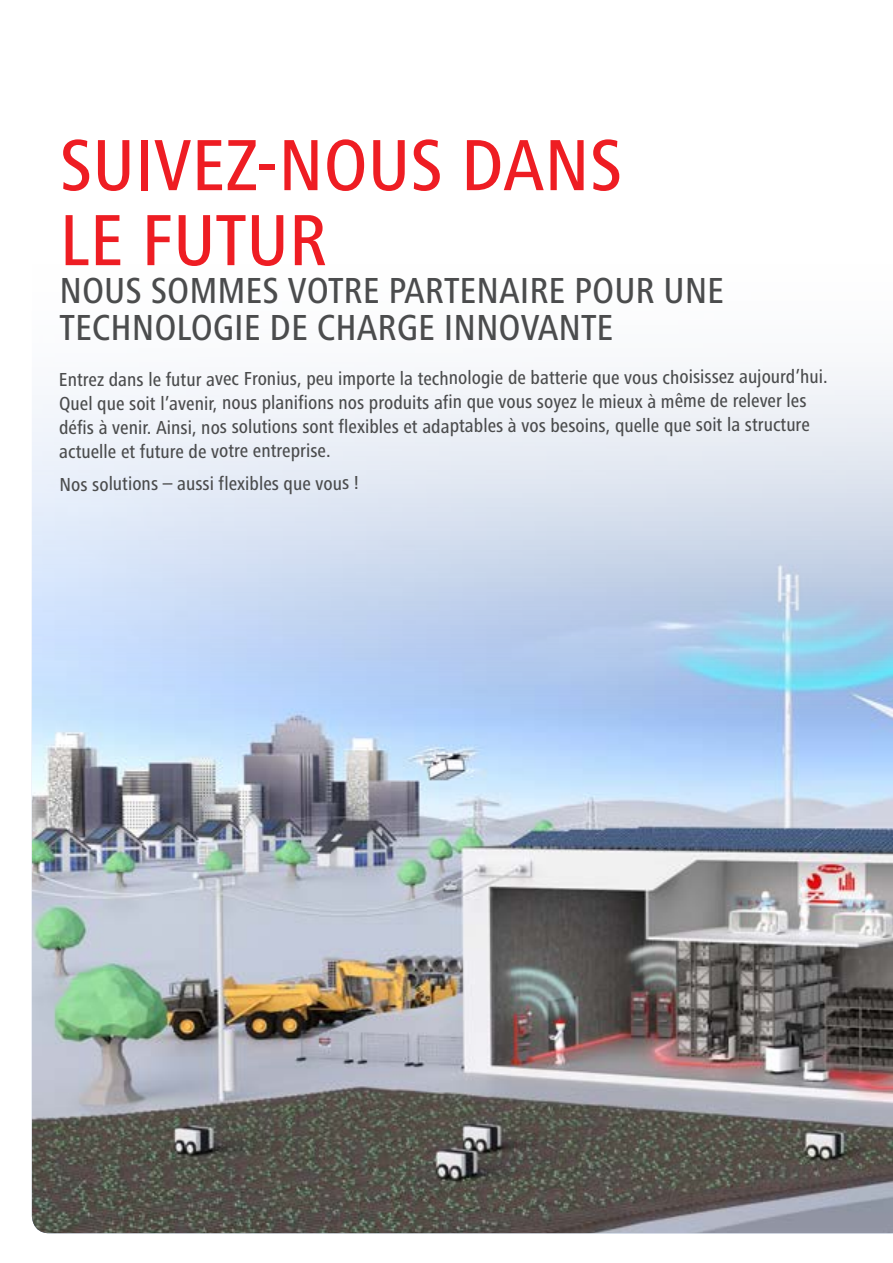
<style>
.page{position:relative;width:893px;height:1263px;background:#fff}
.page>*{position:absolute;margin:0;border:0;box-sizing:border-box;transform-origin:0 0}
.t1{font:500 condensed 75px/75px "Frutiger Next LTW1 G";color:#ee1d23}
.t2{font:500 condensed 37.5px/37.5px "Frutiger Next LTW1 G";color:#4b4c4d}
.t3{font:500 condensed 19.5px/24.5px "Frutiger Next LTW1 G";letter-spacing:-.005em;color:#4b4c4d}
</style>
<div class="page">
<img style="left:32px;top:371px;width:861px;height:862px">
<h1 class="t1" style="left:60px;top:128px;width:564px">SUIVEZ-NOUS DANS<br>LE FUTUR</h1>
<h2 class="t2" style="left:60px;top:271px;width:666px">NOUS SOMMES VOTRE PARTENAIRE POUR UNE<br>TECHNOLOGIE DE CHARGE INNOVANTE</h2>
<p class="t3" style="left:59px;top:366px;width:770px">Entrez dans le futur avec Fronius, peu importe la technologie de batterie que vous choisissez aujourd’hui.<br>Quel que soit l’avenir, nous planifions nos produits afin que vous soyez le mieux à même de relever les défis à venir. Ainsi, nos solutions sont flexibles et adaptables à vos besoins, quelle que soit la structure actuelle et future de votre entreprise.</p>
<p class="t3" style="left:59px;top:471px;width:301px">Nos solutions – aussi flexibles que vous !</p>
</div>
